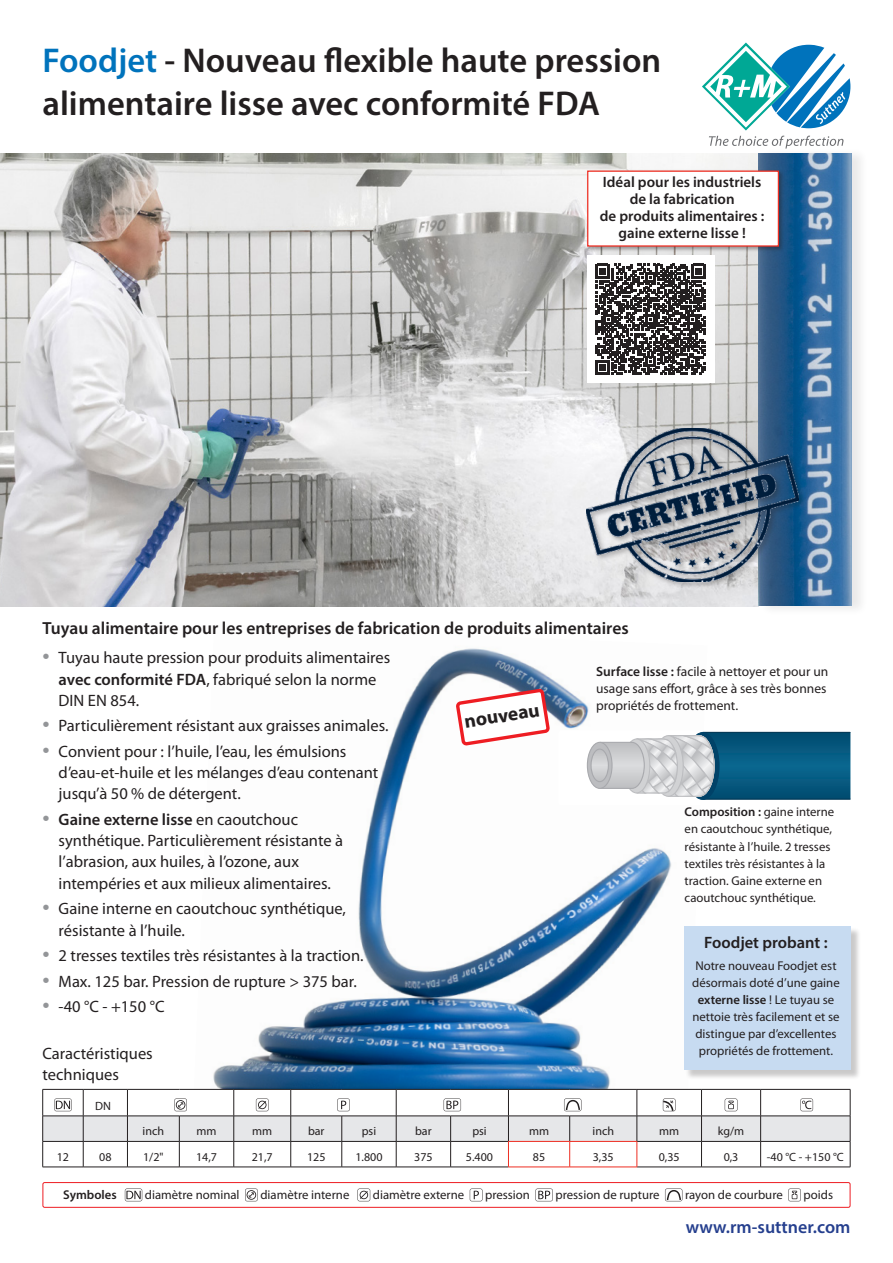
<style>
.page{position:relative;width:893px;height:1263px;background:#fff}
.page>*{position:absolute;margin:0;border:0;box-sizing:border-box;transform-origin:0 0}
.t1{font:600 34.5px/42.5px "Myriad Pro";color:#231f20}
.t2{font:700 19.5px "Myriad Pro";color:#231f20}
.t3{font:600 18px "Myriad Pro";color:#253f8e}
.t4{font:600 17.55px "Myriad Pro";color:#231f20}
.t5{font:16.5px/21.3px "Myriad Pro";color:#231f20}
.t6{font:600 16.5px "Myriad Pro";color:#231f20}
.t7{font:600 15px/17px "Myriad Pro";color:#231f20;text-align:center}
.t8{font:13.5px/17px "Myriad Pro";color:#231f20}
.t9{font:12.75px/17px "Myriad Pro";color:#231f20;text-align:center}
.t10{font:600 12.75px "Myriad Pro";color:#231f20}
.t11{font:12px "Myriad Pro";color:#231f20}
.s1{color:#0073bc}
.s2{font-size:25.5px;color:#939598}
.s3{font-weight:600}
</style>
<div class="page">
<img style="left:193px;top:648px;width:514px;height:441px">
<img style="left:0;top:153px;width:759px;height:453px">
<div style="left:759px;top:147px;width:109px;height:470px;background:#231f20;opacity:.1"></div>
<div style="left:586px;top:169px;width:199px;height:83px;background:#231f20;opacity:.4"></div>
<div style="left:587px;top:171px;width:192px;height:76px;background:#fff;border:1px solid #ee2e22"></div>
<svg style="left:702px;top:43px;width:148px;height:106px"></svg>
<div style="left:558px;top:730px;width:292px;height:75px;background:#fff;border-radius:2px"></div>
<svg style="left:587px;top:732px;width:263px;height:68px;background:#6893a8"></svg>
<div style="left:585px;top:427px;width:221px;height:162px;background:#231f20;opacity:.3"></div>
<img style="left:587px;top:428px;width:211px;height:153px">
<div style="left:685px;top:927px;width:176px;height:153px;background:#231f20;opacity:.24"></div>
<div style="left:684px;top:926px;width:166px;height:143px;background:#c7dbf1"></div>
<svg style="left:125px;top:1188px;width:17px;height:13px"></svg>
<svg style="left:245px;top:1188px;width:13px;height:13px"></svg>
<svg style="left:357px;top:1188px;width:13px;height:13px"></svg>
<svg style="left:470px;top:1188px;width:12px;height:13px"></svg>
<svg style="left:535px;top:1188px;width:18px;height:13px"></svg>
<svg style="left:665px;top:1188px;width:17px;height:13px"></svg>
<svg style="left:788px;top:1188px;width:13px;height:13px"></svg>
<div style="left:43px;top:1182px;width:807px;height:26px;border:1px solid #ee1d23;border-radius:2px"></div>
<hr style="left:43px;top:1167px;width:40px;height:1px;background:#231f20">
<hr style="left:83px;top:1167px;width:44px;height:1px;background:#231f20">
<hr style="left:127px;top:1167px;width:52px;height:1px;background:#231f20">
<hr style="left:179px;top:1167px;width:55px;height:1px;background:#231f20">
<hr style="left:234px;top:1167px;width:57px;height:1px;background:#231f20">
<hr style="left:291px;top:1167px;width:51px;height:1px;background:#231f20">
<hr style="left:342px;top:1167px;width:54px;height:1px;background:#231f20">
<hr style="left:396px;top:1167px;width:55px;height:1px;background:#231f20">
<hr style="left:451px;top:1167px;width:57px;height:1px;background:#231f20">
<hr style="left:637px;top:1167px;width:64px;height:1px;background:#231f20">
<hr style="left:701px;top:1167px;width:60px;height:1px;background:#231f20">
<hr style="left:761px;top:1167px;width:89px;height:1px;background:#231f20">
<hr style="left:508px;top:1167px;width:62px;height:1px;background:#ee2e22">
<hr style="left:570px;top:1167px;width:67px;height:1px;background:#ee2e22">
<svg style="left:42px;top:1089px;width:809px;height:78px"></svg>
<svg style="left:457px;top:688px;width:94px;height:59px"></svg>
<div style="left:587px;top:256px;width:127px;height:127px;background:#fff"></div>
<svg style="left:595px;top:264px;width:111px;height:111px"></svg>
<h1 class="t1" style="left:43px;top:39px;width:620px"><span class="s1">Foodjet</span> - Nouveau flexible haute pression alimentaire lisse avec conformité FDA</h1>
<p class="t7" style="left:600px;top:173px;width:166px">Idéal pour les industriels de la fabrication<br>de produits alimentaires : gaine externe lisse !</p>
<p class="t4" style="left:43px;top:616px;width:588px">Tuyau alimentaire pour les entreprises de fabrication de produits alimentaires</p>
<p class="t5" style="left:59px;top:647px;width:333px;text-indent:-16px"><span class="s2">•</span> Tuyau haute pression pour produits alimentaires <span class="s3">avec conformité FDA</span>, fabriqué selon la norme<br>DIN EN 854.</p>
<p class="t5" style="left:43px;top:715px;width:347px"><span class="s2">•</span> Particulièrement résistant aux graisses animales.</p>
<p class="t5" style="left:59px;top:741px;width:321px;text-indent:-16px"><span class="s2">•</span> Convient pour : l’huile, l’eau, les émulsions d’eau-et-huile et les mélanges d’eau contenant jusqu’à 50 % de détergent.</p>
<p class="t5" style="left:59px;top:809px;width:286px;text-indent:-16px"><span class="s2">•</span> <span class="s3">Gaine externe lisse</span> en caoutchouc synthétique. Particulièrement résistante à l’abrasion, aux huiles, à l’ozone, aux intempéries et aux milieux alimentaires.</p>
<p class="t5" style="left:59px;top:898px;width:289px;text-indent:-16px"><span class="s2">•</span> Gaine interne en caoutchouc synthétique, résistante à l’huile.</p>
<p class="t5" style="left:43px;top:945px;width:322px"><span class="s2">•</span> 2 tresses textiles très résistantes à la traction.</p>
<p class="t5" style="left:43px;top:971px;width:316px"><span class="s2">•</span> Max. 125 bar. Pression de rupture &gt; 375 bar.</p>
<p class="t5" style="left:43px;top:996px;width:123px"><span class="s2">•</span> -40 °C - +150 °C</p>
<p class="t8" style="left:596px;top:663px;width:234px"><span class="s3">Surface lisse :</span> facile à nettoyer et pour un usage sans effort, grâce à ses très bonnes propriétés de frottement.</p>
<p class="t2" style="left:462px;top:709px;width:78px;rotate:-9deg">nouveau</p>
<p class="t9" style="left:685px;top:804px;width:151px;text-align:left"><span class="s3">Composition :</span> gaine interne en caoutchouc synthétique, résistante à l’huile. 2 tresses textiles très résistantes à la traction. Gaine externe en caoutchouc synthétique.</p>
<p class="t6" style="left:704px;top:931px;width:125px">Foodjet probant :</p>
<p class="t9" style="left:692px;top:957px;width:149px">Notre nouveau Foodjet est désormais doté d’une gaine <span class="s3">externe lisse</span> ! Le tuyau se nettoie très facilement et se distingue par d’excellentes propriétés de frottement.</p>
<p class="t5" style="left:43px;top:1043px;width:112px">Caractéristiques techniques</p>
<p class="t11" style="left:95px;top:1099px;width:17px">DN</p>
<p class="t11" style="left:143px;top:1125px;width:23px">inch</p>
<p class="t11" style="left:197px;top:1125px;width:22px">mm</p>
<p class="t11" style="left:252px;top:1125px;width:22px">mm</p>
<p class="t11" style="left:308px;top:1125px;width:18px">bar</p>
<p class="t11" style="left:362px;top:1125px;width:16px">psi</p>
<p class="t11" style="left:415px;top:1125px;width:18px">bar</p>
<p class="t11" style="left:472px;top:1125px;width:16px">psi</p>
<p class="t11" style="left:529px;top:1125px;width:22px">mm</p>
<p class="t11" style="left:592px;top:1125px;width:23px">inch</p>
<p class="t11" style="left:659px;top:1125px;width:22px">mm</p>
<p class="t11" style="left:718px;top:1125px;width:28px">kg/m</p>
<p class="t11" style="left:57px;top:1150px;width:14px">12</p>
<p class="t11" style="left:99px;top:1150px;width:14px">08</p>
<p class="t11" style="left:143px;top:1150px;width:22px">1/2"</p>
<p class="t11" style="left:196px;top:1150px;width:22px">14,7</p>
<p class="t11" style="left:252px;top:1150px;width:22px">21,7</p>
<p class="t11" style="left:307px;top:1150px;width:20px">125</p>
<p class="t11" style="left:355px;top:1150px;width:29px">1.800</p>
<p class="t11" style="left:414px;top:1150px;width:20px">375</p>
<p class="t11" style="left:466px;top:1150px;width:29px">5.400</p>
<p class="t11" style="left:533px;top:1150px;width:14px">85</p>
<p class="t11" style="left:593px;top:1150px;width:22px">3,35</p>
<p class="t11" style="left:659px;top:1150px;width:22px">0,35</p>
<p class="t11" style="left:724px;top:1150px;width:16px">0,3</p>
<p class="t11" style="left:767px;top:1150px;width:79px">-40 °C - +150 °C</p>
<p class="t10" style="left:63px;top:1187px;width:55px">Symboles</p>
<p class="t9" style="left:145px;top:1187px;width:96px">diamètre nominal</p>
<p class="t9" style="left:260px;top:1187px;width:90px">diamètre interne</p>
<p class="t9" style="left:373px;top:1187px;width:93px">diamètre externe</p>
<p class="t9" style="left:485px;top:1187px;width:46px">pression</p>
<p class="t9" style="left:556px;top:1187px;width:105px">pression de rupture</p>
<p class="t9" style="left:685px;top:1187px;width:99px">rayon de courbure</p>
<p class="t9" style="left:804px;top:1187px;width:31px">poids</p>
<p class="t3" style="left:686px;top:1215px;width:166px">www.rm-suttner.com</p>
</div>
